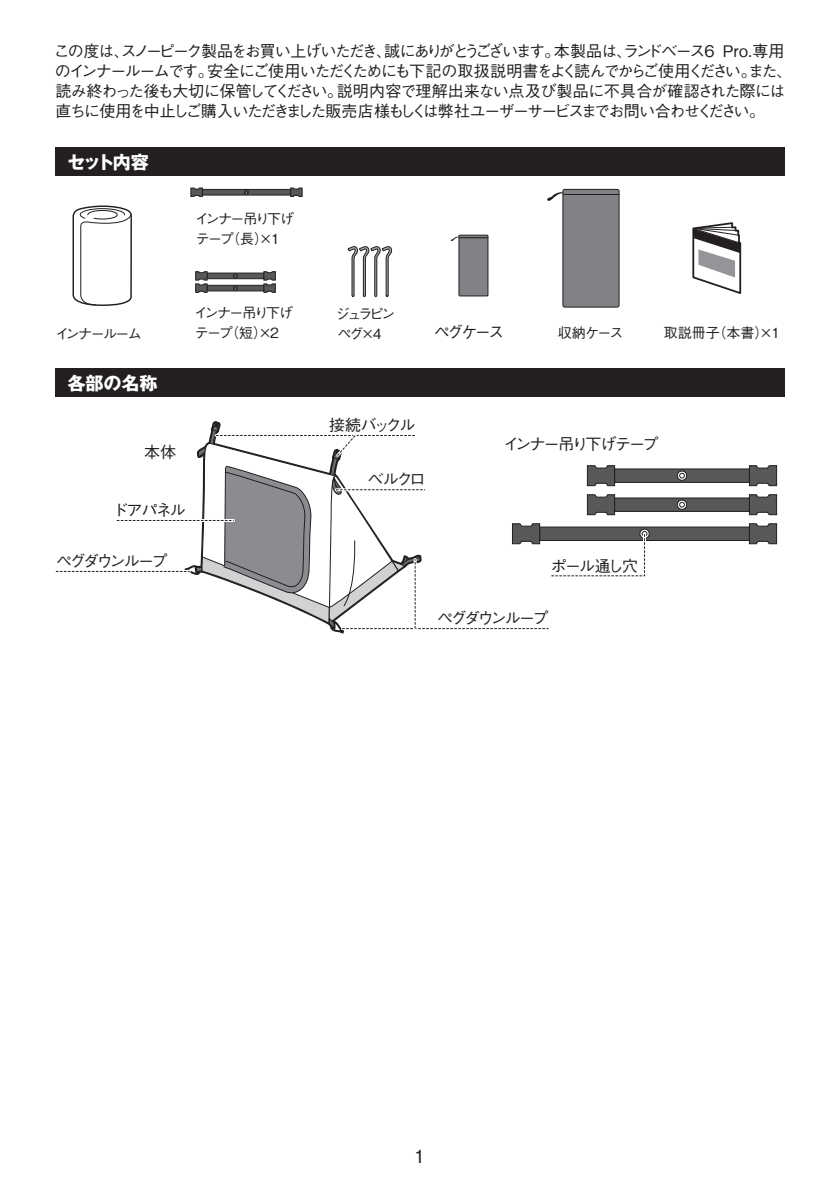
<style>
.page{position:relative;width:840px;height:1191px;background:#fff}
.page>*{position:absolute;margin:0;border:0;box-sizing:border-box;transform-origin:0 0}
.t1{font:700 18px "Gothic MB101 Pro";color:#fff}
.t2{font:500 18px "Gothic BBB Pro";color:#231f20}
.t3{font:500 16px/20px "Gothic BBB Pro";letter-spacing:-.105em;color:#231f20}
.t4{font:500 16px "Gothic BBB Pro";letter-spacing:-.15em;color:#231f20}
.t5{font:500 14px/20px "Gothic BBB Pro";letter-spacing:-.12em;color:#231f20}
</style>
<div class="page">
<div style="left:55px;top:147px;width:729px;height:29px;background:#231f20"></div>
<div style="left:55px;top:369px;width:729px;height:28px;background:#231f20"></div>
<svg style="left:692px;top:222px;width:49px;height:72px"></svg>
<svg style="left:72px;top:206px;width:60px;height:99px"></svg>
<div style="left:562px;top:189px;width:56px;height:118px;background:#808285;border-radius:2px"></div>
<div style="left:562px;top:189px;width:57px;height:118px;border:1px solid #231f20;border-radius:2px"></div>
<svg style="left:547px;top:191px;width:71px;height:10px"></svg>
<svg style="left:208px;top:285px;width:55px;height:6px"></svg>
<svg style="left:233px;top:286px;width:5px;height:4px"></svg>
<div style="left:206px;top:272px;width:58px;height:7px;background:#57585a;border:1px solid #231f20"></div>
<svg style="left:195px;top:271px;width:13px;height:22px"></svg>
<svg style="left:263px;top:271px;width:13px;height:22px"></svg>
<svg style="left:233px;top:273px;width:5px;height:5px"></svg>
<svg style="left:203px;top:189px;width:86px;height:6px"></svg>
<svg style="left:190px;top:187px;width:13px;height:10px"></svg>
<svg style="left:289px;top:187px;width:14px;height:10px"></svg>
<svg style="left:244px;top:190px;width:5px;height:5px"></svg>
<div style="left:458px;top:235px;width:29px;height:61px;background:#808285"></div>
<div style="left:458px;top:235px;width:30px;height:61px;border:1px solid #231f20"></div>
<svg style="left:450px;top:236px;width:37px;height:5px"></svg>
<svg style="left:347px;top:246px;width:45px;height:52px"></svg>
<div style="left:613px;top:497px;width:136px;height:15px;background:#57585a;border:1px solid #231f20"></div>
<svg style="left:748px;top:494px;width:29px;height:22px"></svg>
<svg style="left:677px;top:500px;width:9px;height:9px"></svg>
<div style="left:676px;top:499px;width:10px;height:11px;border:1px solid #231f20;border-radius:50%"></div>
<svg style="left:678px;top:502px;width:6px;height:5px"></svg>
<div style="left:613px;top:468px;width:136px;height:15px;background:#57585a;border:1px solid #231f20"></div>
<svg style="left:748px;top:465px;width:29px;height:21px"></svg>
<svg style="left:677px;top:471px;width:9px;height:9px"></svg>
<div style="left:676px;top:470px;width:10px;height:11px;border:1px solid #231f20;border-radius:50%"></div>
<svg style="left:678px;top:473px;width:6px;height:5px"></svg>
<div style="left:539px;top:526px;width:210px;height:15px;background:#57585a;border:1px solid #231f20"></div>
<svg style="left:748px;top:523px;width:29px;height:22px"></svg>
<div style="left:639px;top:528px;width:10px;height:11px;border:1px solid #231f20;border-radius:50%"></div>
<svg style="left:56px;top:422px;width:591px;height:212px"></svg>
<p class="t3" style="left:54px;top:39px;width:740px">この度は、スノーピーク製品をお買い上げいただき、誠にありがとうございます。本製品は、ランドベース6 Pro.専用のインナールームです。安全にご使用いただくためにも下記の取扱説明書をよく読んでからご使用ください。また、読み終わった後も大切に保管してください。説明内容で理解出来ない点及び製品に不具合が確認された際には直ちに使用を中止しご購入いただきました販売店様もしくは弊社ユーザーサービスまでお問い合わせください。</p>
<p class="t1" style="left:67px;top:147px;width:83px">セット内容</p>
<p class="t5" style="left:195px;top:207px;width:100px">インナー吊り下げテープ（長）×1</p>
<p class="t5" style="left:194px;top:301px;width:100px">インナー吊り下げテープ（短）×2</p>
<p class="t5" style="left:335px;top:301px;width:61px">ジュラピン</p>
<p class="t5" style="left:55px;top:322px;width:88px">インナールーム</p>
<p class="t5" style="left:337px;top:321px;width:46px">ペグ×4</p>
<p class="t3" style="left:434px;top:320px;width:72px">ペグケース</p>
<p class="t5" style="left:663px;top:321px;width:118px">取説冊子（本書）×1</p>
<p class="t5" style="left:557px;top:321px;width:67px">収納ケース</p>
<p class="t1" style="left:67px;top:368px;width:92px">各部の名称</p>
<p class="t3" style="left:144px;top:440px;width:33px">本体</p>
<p class="t3" style="left:112px;top:498px;width:75px">ドアパネル</p>
<p class="t4" style="left:56px;top:548px;width:113px">ペグダウンループ</p>
<p class="t3" style="left:329px;top:413px;width:88px">接続バックル</p>
<p class="t3" style="left:367px;top:467px;width:59px">ベルクロ</p>
<p class="t3" style="left:503px;top:432px;width:157px">インナー吊り下げテープ</p>
<p class="t3" style="left:550px;top:553px;width:89px">ポール通し穴</p>
<p class="t4" style="left:437px;top:605px;width:113px">ペグダウンループ</p>
<p class="t2" style="left:414px;top:1141px;width:13px">1</p>
</div>
